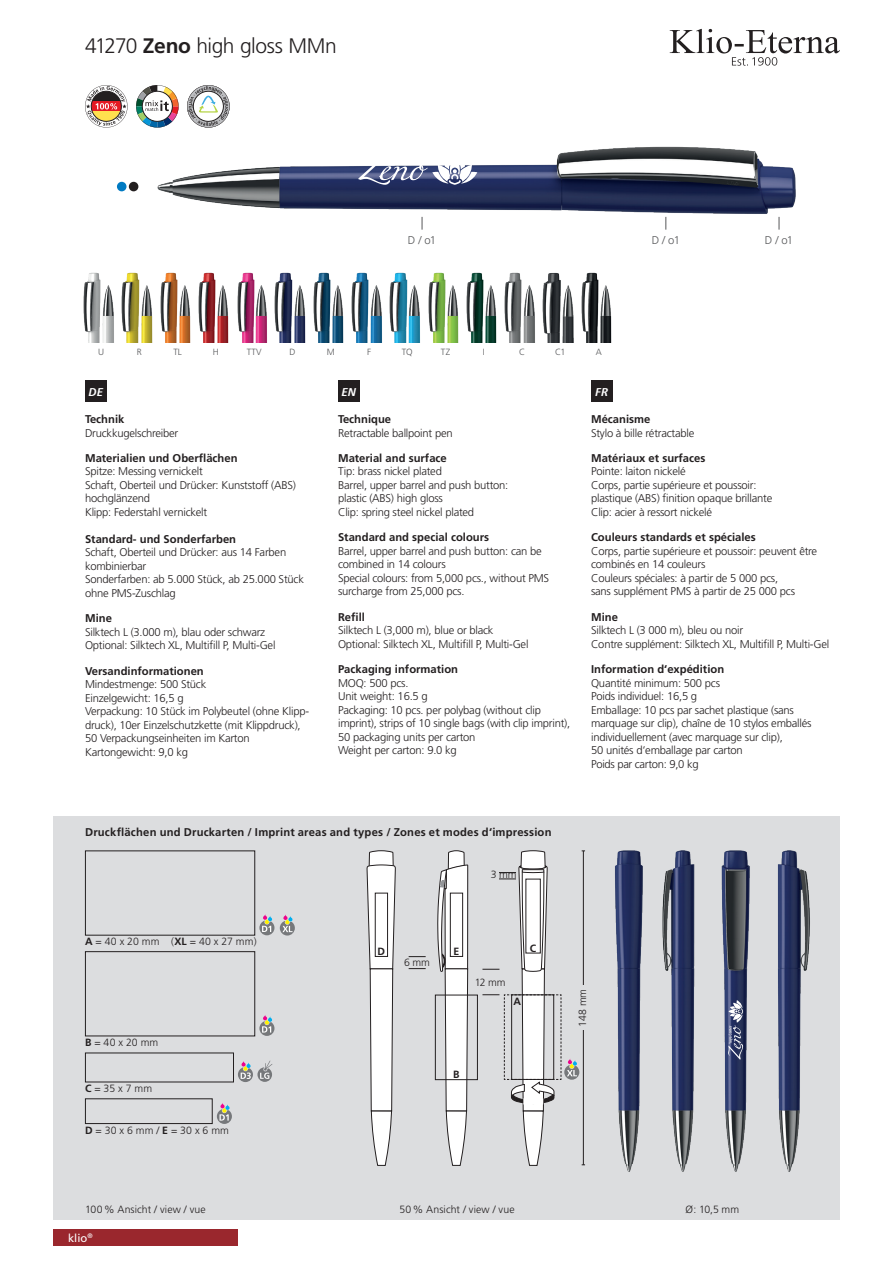
<style>
.page{position:relative;width:893px;height:1263px;background:#fff}
.page>*{position:absolute;margin:0;border:0;box-sizing:border-box;transform-origin:0 0}
.t1{font:300 21px "Frutiger";letter-spacing:-.025em;color:#231f20}
.t2{font:300 11.25px/13.5px "Frutiger";letter-spacing:-.02em;color:#231f20}
.t3{font:700 11.25px "Frutiger";color:#231f20}
.t4{font:300 11.25px "Frutiger";color:#57585a}
.t5{font:italic 700 11.25px "Frutiger";color:#fff}
.t6{font:11.25px "Frutiger";color:#fff}
.t7{font:300 10.5px "Frutiger";letter-spacing:.01em;color:#231f20}
.t8{font:700 10.5px "Frutiger";color:#231f20}
.t9{font:300 9px "Frutiger";letter-spacing:.015em;color:#57585a}
.s1{font-weight:700}
</style>
<div class="page">
<div style="left:53px;top:1229px;width:185px;height:17px;background:#9a272d"></div>
<div style="left:53px;top:816px;width:787px;height:404px;background:#dcdddf"></div>
<svg style="left:367px;top:850px;width:29px;height:316px"></svg>
<svg style="left:437px;top:850px;width:31px;height:316px"></svg>
<img style="left:615px;top:850px;width:195px;height:322px">
<div style="left:591px;top:381px;width:21px;height:21px;background:#231f20"></div>
<div style="left:338px;top:381px;width:21px;height:21px;background:#231f20"></div>
<div style="left:85px;top:381px;width:21px;height:21px;background:#231f20"></div>
<img style="left:84px;top:272px;width:15px;height:70px">
<img style="left:98px;top:277px;width:16px;height:65px">
<img style="left:122px;top:272px;width:16px;height:70px">
<img style="left:136px;top:277px;width:17px;height:65px">
<img style="left:160px;top:272px;width:16px;height:70px">
<img style="left:174px;top:277px;width:17px;height:65px">
<img style="left:198px;top:272px;width:16px;height:70px">
<img style="left:213px;top:277px;width:16px;height:65px">
<img style="left:237px;top:272px;width:16px;height:70px">
<img style="left:251px;top:277px;width:16px;height:65px">
<img style="left:275px;top:272px;width:16px;height:70px">
<img style="left:289px;top:277px;width:17px;height:65px">
<img style="left:313px;top:272px;width:16px;height:70px">
<img style="left:327px;top:277px;width:17px;height:65px">
<img style="left:351px;top:272px;width:16px;height:70px">
<img style="left:366px;top:277px;width:16px;height:65px">
<img style="left:390px;top:272px;width:16px;height:70px">
<img style="left:404px;top:277px;width:16px;height:65px">
<img style="left:428px;top:272px;width:16px;height:70px">
<img style="left:442px;top:277px;width:17px;height:65px">
<img style="left:466px;top:272px;width:16px;height:70px">
<img style="left:480px;top:277px;width:17px;height:65px">
<img style="left:504px;top:272px;width:16px;height:70px">
<img style="left:519px;top:277px;width:16px;height:65px">
<img style="left:543px;top:272px;width:17px;height:70px">
<img style="left:557px;top:279px;width:17px;height:63px">
<img style="left:581px;top:272px;width:16px;height:70px">
<img style="left:595px;top:277px;width:17px;height:65px">
<img style="left:157px;top:146px;width:639px;height:75px">
<svg style="left:422px;top:217px;width:1px;height:13px"></svg>
<svg style="left:665px;top:217px;width:1px;height:13px"></svg>
<svg style="left:779px;top:217px;width:1px;height:13px"></svg>
<div style="left:117px;top:182px;width:9px;height:9px;background:#007ac2;border-radius:50%"></div>
<div style="left:129px;top:182px;width:9px;height:9px;background:#231f20;border-radius:50%"></div>
<div style="left:85px;top:1098px;width:128px;height:26px;border:1px solid #231f20"></div>
<div style="left:85px;top:951px;width:170px;height:85px;border:1px solid #231f20"></div>
<svg style="left:259px;top:1015px;width:15px;height:21px"></svg>
<svg style="left:217px;top:1103px;width:15px;height:21px"></svg>
<div style="left:435px;top:995px;width:43px;height:85px;border:1px solid #231f20"></div>
<svg style="left:409px;top:968px;width:17px;height:1px"></svg>
<svg style="left:409px;top:956px;width:17px;height:1px"></svg>
<div style="left:375px;top:893px;width:13px;height:64px;border:1px solid #231f20"></div>
<div style="left:450px;top:893px;width:13px;height:64px;border:1px solid #231f20"></div>
<div style="left:85px;top:850px;width:170px;height:85px;border:1px solid #231f20"></div>
<svg style="left:259px;top:914px;width:15px;height:21px"></svg>
<svg style="left:280px;top:914px;width:15px;height:21px"></svg>
<svg style="left:482px;top:850px;width:103px;height:316px"></svg>
<svg style="left:238px;top:1060px;width:34px;height:22px"></svg>
<svg style="left:358px;top:164px;width:119px;height:21px"></svg>
<svg style="left:728px;top:1000px;width:15px;height:60px"></svg>
<svg style="left:85px;top:85px;width:43px;height:43px"></svg>
<svg style="left:136px;top:85px;width:43px;height:43px"></svg>
<svg style="left:187px;top:85px;width:43px;height:43px"></svg>
<svg style="left:670px;top:29px;width:170px;height:37px"></svg>
<h1 class="t1" style="left:85px;top:34px;width:253px">41270 <span class="s1">Zeno</span> high gloss MMn</h1>
<p class="t4" style="left:408px;top:234px;width:30px">D / o1</p>
<p class="t4" style="left:652px;top:234px;width:30px">D / o1</p>
<p class="t4" style="left:765px;top:234px;width:30px">D / o1</p>
<p class="t9" style="left:98px;top:347px;width:8px">U</p>
<p class="t9" style="left:137px;top:347px;width:7px">R</p>
<p class="t9" style="left:173px;top:347px;width:10px">TL</p>
<p class="t9" style="left:213px;top:347px;width:8px">H</p>
<p class="t9" style="left:247px;top:347px;width:17px">TTV</p>
<p class="t9" style="left:289px;top:347px;width:8px">D</p>
<p class="t9" style="left:327px;top:347px;width:10px">M</p>
<p class="t9" style="left:367px;top:347px;width:5px">F</p>
<p class="t9" style="left:402px;top:347px;width:12px">TQ</p>
<p class="t9" style="left:441px;top:347px;width:11px">TZ</p>
<p class="t9" style="left:483px;top:347px;width:3px">I</p>
<p class="t9" style="left:519px;top:347px;width:8px">C</p>
<p class="t9" style="left:555px;top:347px;width:12px">C1</p>
<p class="t9" style="left:596px;top:347px;width:8px">A</p>
<p class="t5" style="left:88px;top:386px;width:16px">DE</p>
<p class="t5" style="left:341px;top:386px;width:16px">EN</p>
<p class="t5" style="left:595px;top:386px;width:14px">FR</p>
<p class="t3" style="left:85px;top:412px;width:41px">Technik</p>
<p class="t2" style="left:85px;top:426px;width:95px">Druckkugelschreiber</p>
<p class="t3" style="left:85px;top:451px;width:154px">Materialien und Oberflächen</p>
<p class="t2" style="left:85px;top:465px;width:212px">Spitze: Messing vernickelt<br>Schaft, Oberteil und Drücker: Kunststoff (ABS) hochglänzend<br>Klipp: Federstahl vernickelt</p>
<p class="t3" style="left:85px;top:532px;width:153px">Standard- und Sonderfarben</p>
<p class="t2" style="left:85px;top:546px;width:220px">Schaft, Oberteil und Drücker: aus 14 Farben kombinierbar<br>Sonderfarben: ab 5.000 Stück, ab 25.000 Stück ohne PMS-Zuschlag</p>
<p class="t3" style="left:85px;top:612px;width:28px">Mine</p>
<p class="t2" style="left:85px;top:625px;width:192px">Silktech L (3.000 m), blau oder schwarz<br>Optional: Silktech XL, Multifill P, Multi-Gel</p>
<p class="t3" style="left:85px;top:664px;width:120px">Versandinformationen</p>
<p class="t2" style="left:85px;top:678px;width:226px">Mindestmenge: 500 Stück<br>Einzelgewicht: 16,5 g<br>Verpackung: 10 Stück im Polybeutel (ohne Klipp&shy;druck), 10er Einzelschutzkette (mit Klippdruck), 50 Verpackungseinheiten im Karton Kartongewicht: 9,0 kg</p>
<p class="t3" style="left:338px;top:412px;width:55px">Technique</p>
<p class="t2" style="left:338px;top:426px;width:116px">Retractable ballpoint pen</p>
<p class="t3" style="left:338px;top:451px;width:110px">Material and surface</p>
<p class="t2" style="left:338px;top:465px;width:172px">Tip: brass nickel plated<br>Barrel, upper barrel and push button: plastic (ABS) high gloss<br>Clip: spring steel nickel plated</p>
<p class="t3" style="left:338px;top:531px;width:153px">Standard and special colours</p>
<p class="t2" style="left:338px;top:544px;width:213px">Barrel, upper barrel and push button: can be combined in 14 colours<br>Special colours: from 5,000 pcs., without PMS surcharge from 25,000 pcs.</p>
<p class="t3" style="left:338px;top:610px;width:28px">Refill</p>
<p class="t2" style="left:338px;top:624px;width:192px">Silktech L (3,000 m), blue or black<br>Optional: Silktech XL, Multifill P, Multi-Gel</p>
<p class="t3" style="left:338px;top:663px;width:122px">Packaging information</p>
<p class="t2" style="left:338px;top:676px;width:234px">MOQ: 500 pcs.<br>Unit weight: 16.5 g<br>Packaging: 10 pcs. per polybag (without clip imprint), strips of 10 single bags (with clip imprint),<br>50 packaging units per carton<br>Weight per carton: 9.0 kg</p>
<p class="t3" style="left:591px;top:412px;width:61px">Mécanisme</p>
<p class="t2" style="left:591px;top:426px;width:105px">Stylo à bille rétractable</p>
<p class="t3" style="left:591px;top:451px;width:116px">Matériaux et surfaces</p>
<p class="t2" style="left:591px;top:465px;width:183px">Pointe: laiton nickelé<br>Corps, partie supérieure et poussoir: plastique (ABS) finition opaque brillante Clip: acier à ressort nickelé</p>
<p class="t3" style="left:591px;top:531px;width:166px">Couleurs standards et spéciales</p>
<p class="t2" style="left:591px;top:544px;width:228px">Corps, partie supérieure et poussoir: peuvent être combinés en 14 couleurs<br>Couleurs spéciales: à partir de 5 000 pcs,<br>sans supplément PMS à partir de 25 000 pcs</p>
<p class="t3" style="left:591px;top:610px;width:28px">Mine</p>
<p class="t2" style="left:591px;top:624px;width:240px">Silktech L (3 000 m), bleu ou noir<br>Contre supplément: Silktech XL, Multifill P, Multi-Gel</p>
<p class="t3" style="left:591px;top:663px;width:135px">Information d‘expédition</p>
<p class="t2" style="left:591px;top:676px;width:222px">Quantité minimum: 500 pcs<br>Poids individuel: 16,5 g<br>Emballage: 10 pcs par sachet plastique (sans marquage sur clip), chaîne de 10 stylos emballés individuellement (avec marquage sur clip),<br>50 unités d‘emballage par carton<br>Poids par carton: 9,0 kg</p>
<p class="t3" style="left:85px;top:825px;width:468px">Druckflächen und Druckarten / Imprint areas and types / Zones et modes d‘impression</p>
<p class="t7" style="left:491px;top:869px;width:27px">3 mm</p>
<p class="t7" style="left:85px;top:935px;width:173px"><span class="s1">A</span> = 40 x 20 mm (<span class="s1">XL</span> = 40 x 27 mm)</p>
<p class="t7" style="left:85px;top:1036px;width:75px"><span class="s1">B</span> = 40 x 20 mm</p>
<p class="t7" style="left:85px;top:1082px;width:69px"><span class="s1">C</span> = 35 x 7 mm</p>
<p class="t7" style="left:85px;top:1125px;width:145px"><span class="s1">D</span> = 30 x 6 mm / <span class="s1">E</span> = 30 x 6 mm</p>
<p class="t8" style="left:378px;top:945px;width:9px">D</p>
<p class="t8" style="left:454px;top:945px;width:7px">E</p>
<p class="t7" style="left:404px;top:957px;width:27px">6 mm</p>
<p class="t8" style="left:530px;top:942px;width:8px">C</p>
<p class="t7" style="left:475px;top:976px;width:32px">12 mm</p>
<p class="t8" style="left:513px;top:995px;width:9px">A</p>
<p class="t8" style="left:453px;top:1068px;width:8px">B</p>
<p class="t7" style="left:576px;top:1027px;width:40px;rotate:-90deg">148 mm</p>
<p class="t7" style="left:85px;top:1204px;width:122px">100% Ansicht / view / vue</p>
<p class="t7" style="left:400px;top:1204px;width:116px">50% Ansicht / view / vue</p>
<p class="t7" style="left:685px;top:1204px;width:55px">Ø: 10,5 mm</p>
<p class="t6" style="left:68px;top:1231px;width:26px">klio<sup>®</sup></p>
</div>
